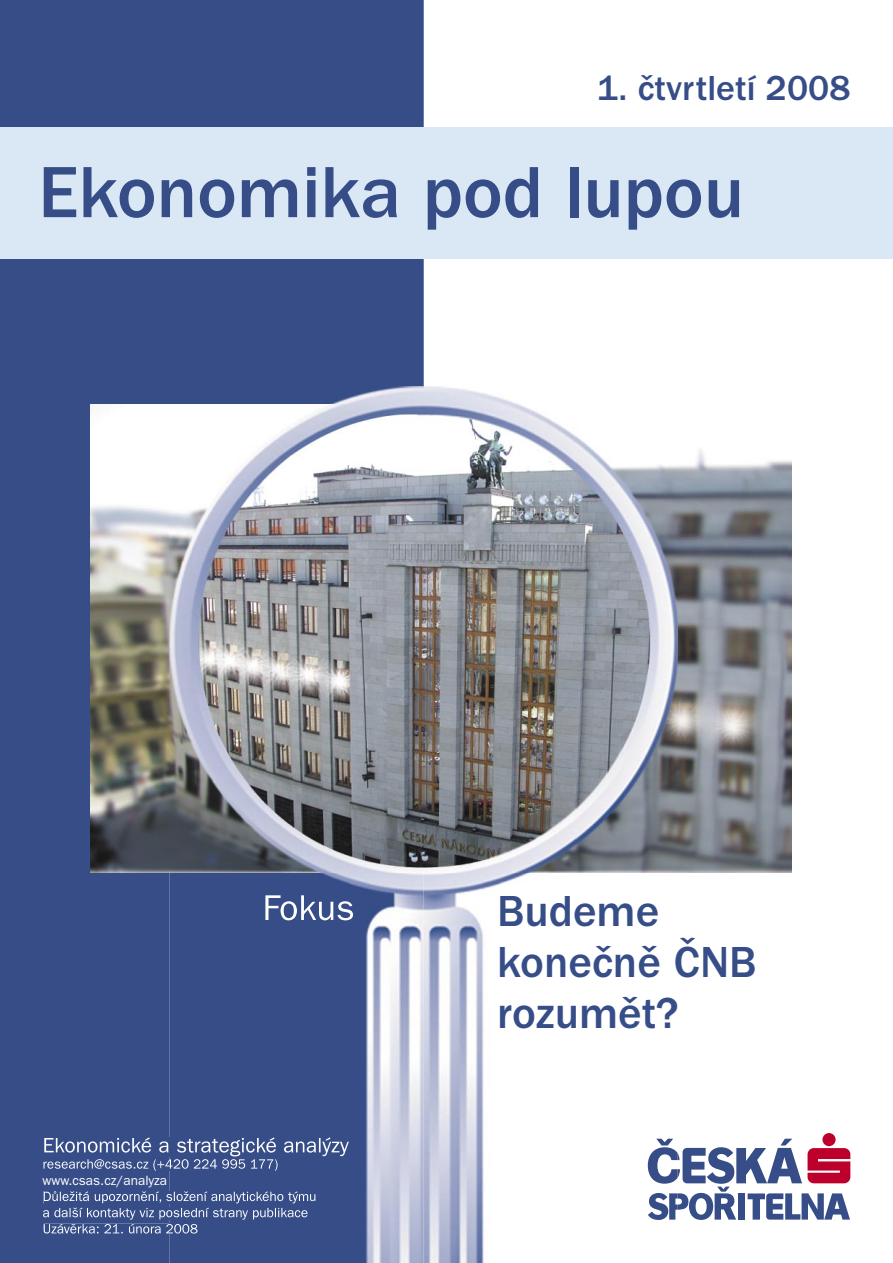
<style>
.page{position:relative;width:893px;height:1263px;background:#fff}
.page>*{position:absolute;margin:0;border:0;box-sizing:border-box;transform-origin:0 0}
.t1{font:500 75px "Franklin Gothic CE";color:#364d87}
.t2{font:500 45px/51px "Franklin Gothic CE";color:#364d87}
.t3{font:500 36px "Franklin Gothic CE";color:#364d87}
.t4{font:13.5px "Franklin Gothic CE";color:#fff}
</style>
<div class="page">
<div style="left:0;top:0;width:424px;height:1263px;background:#364d87"></div>
<svg style="left:678px;top:1133px;width:172px;height:87px"></svg>
<div style="left:0;top:128px;width:893px;height:131px;background:#dae8f5"></div>
<img style="left:90px;top:404px;width:701px;height:468px">
<svg style="left:44px;top:1137px;width:126px;height:19px;background:#5f719f"></svg>
<svg style="left:43px;top:1159px;width:127px;height:12px;background:#5d6f9e"></svg>
<svg style="left:44px;top:1191px;width:126px;height:12px;background:#5f719f"></svg>
<svg style="left:43px;top:1207px;width:127px;height:12px;background:#5d709e"></svg>
<svg style="left:44px;top:1224px;width:126px;height:9px"></svg>
<img style="left:170px;top:387px;width:347px;height:17px">
<img style="left:170px;top:872px;width:508px;height:391px">
<img style="left:669px;top:1193px;width:9px;height:17px">
<img style="left:648px;top:1193px;width:20px;height:27px">
<img style="left:648px;top:1139px;width:30px;height:45px">
<img style="left:170px;top:1137px;width:179px;height:19px">
<img style="left:170px;top:1159px;width:108px;height:12px">
<img style="left:170px;top:1191px;width:145px;height:12px">
<img style="left:170px;top:1207px;width:138px;height:12px">
<img style="left:170px;top:1224px;width:27px;height:9px">
<img style="left:265px;top:895px;width:88px;height:25px">
<p class="t3" style="left:597px;top:68px;width:255px">1. čtvrtletí 2008</p>
<h1 class="t1" style="left:38px;top:150px;width:707px">Ekonomika pod lupou</h1>
<p class="t4" style="left:43px;top:1172px;width:126px">www.csas.cz/analyza</p>
<p class="t2" style="left:497px;top:886px;width:261px">Budeme konečně ČNB rozumět?</p>
</div>
